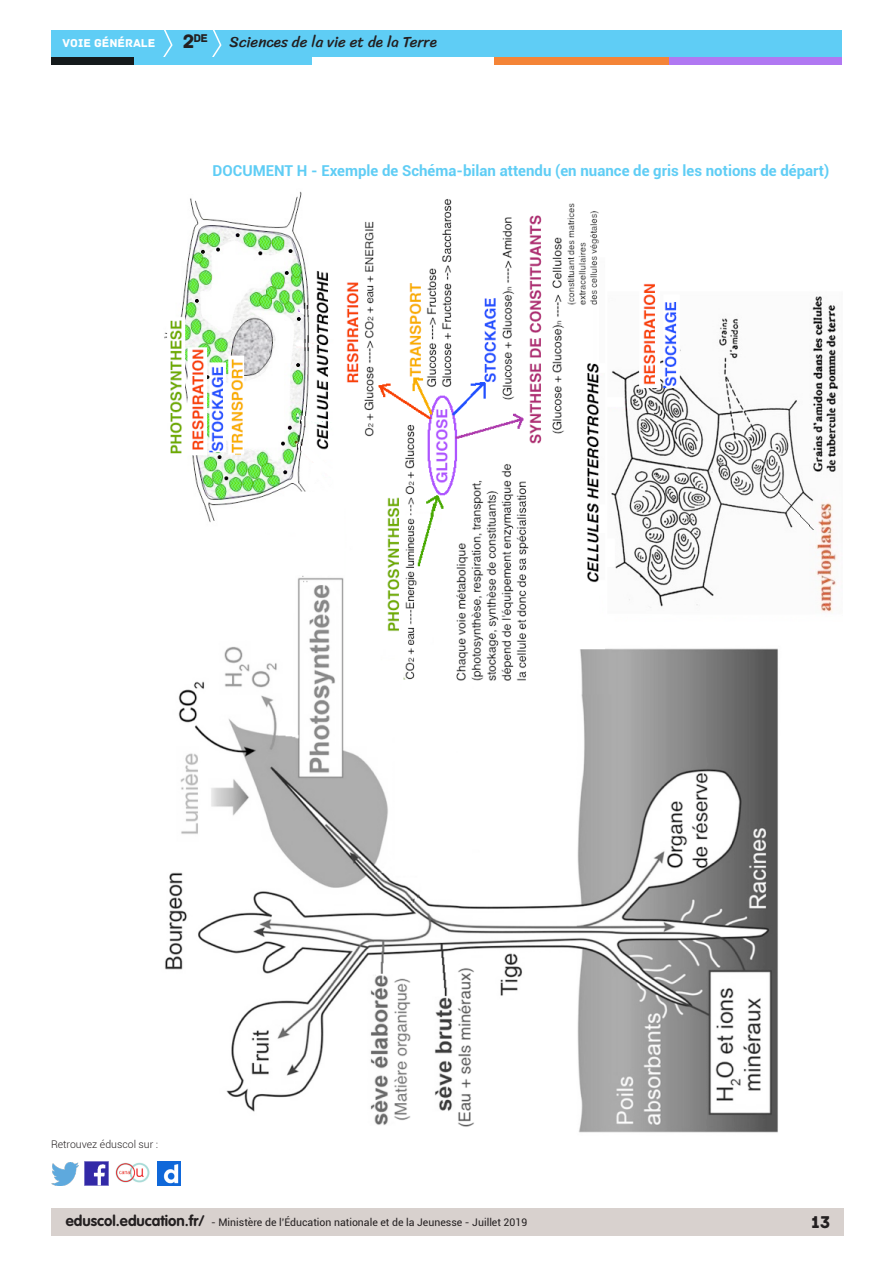
<style>
.page{position:relative;width:893px;height:1263px;background:#fff}
.page>*{position:absolute;margin:0;border:0;box-sizing:border-box;transform-origin:0 0}
.t1{font:18px "Archive";color:#231f20}
._04_titre_3{font:700 15px "Roboto";color:#5fcdf5}
.t2{font:15px "Sriracha";color:#231f20}
.t3{font:12px "Archive";color:#fff}
.t4{font:11.85px "Archive";color:#231f20}
.t5{font:10.5px "Roboto";color:#231f20}
.t6{font:300 10.5px "Roboto";color:#231f20}
.s1{font-size:20.4px}
.s2{font-family:"VAG Rounded Std";font-weight:700;font-size:15px}
</style>
<div class="page">
<div style="left:51px;top:1209px;width:792px;height:27px;background:#d8d1ce"></div>
<img style="left:85px;top:1162px;width:23px;height:23px">
<img style="left:51px;top:1163px;width:28px;height:22px">
<img style="left:158px;top:1162px;width:22px;height:23px">
<img style="left:115px;top:1162px;width:35px;height:21px">
<div style="left:51px;top:30px;width:791px;height:27px;background:#5fcdf5"></div>
<svg style="left:163px;top:30px;width:10px;height:27px"></svg>
<svg style="left:212px;top:30px;width:10px;height:27px"></svg>
<div style="left:133px;top:57px;width:179px;height:8px;background:#5fcdf5"></div>
<div style="left:51px;top:57px;width:82px;height:8px;background:#141a1c"></div>
<div style="left:667px;top:57px;width:175px;height:8px;background:#b078f2"></div>
<div style="left:494px;top:57px;width:175px;height:8px;background:#f48437"></div>
<img style="left:164px;top:191px;width:674px;height:942px">
<p class="t4" style="left:183px;top:31px;width:27px"><span class="s1">2</span>de</p>
<p class="t3" style="left:63px;top:36px;width:94px">VOIE GÉNÉRALE</p>
<h2 class="t2" style="left:230px;top:33px;width:209px">Sciences de la vie et de la Terre</h2>
<p class="_04_titre_3" style="left:213px;top:160px;width:618px">DOCUMENT H - Exemple de Schéma-bilan attendu (en nuance de gris les notions de départ)</p>
<p class="t6" style="left:51px;top:1137px;width:109px">Retrouvez éduscol sur :</p>
<p class="t5" style="left:66px;top:1215px;width:463px"><span class="s2">eduscol.education.fr/</span> - Ministère de l’Éducation nationale et de la Jeunesse - Juillet 2019</p>
<h1 class="t1" style="left:811px;top:1211px;width:20px">13</h1>
</div>
